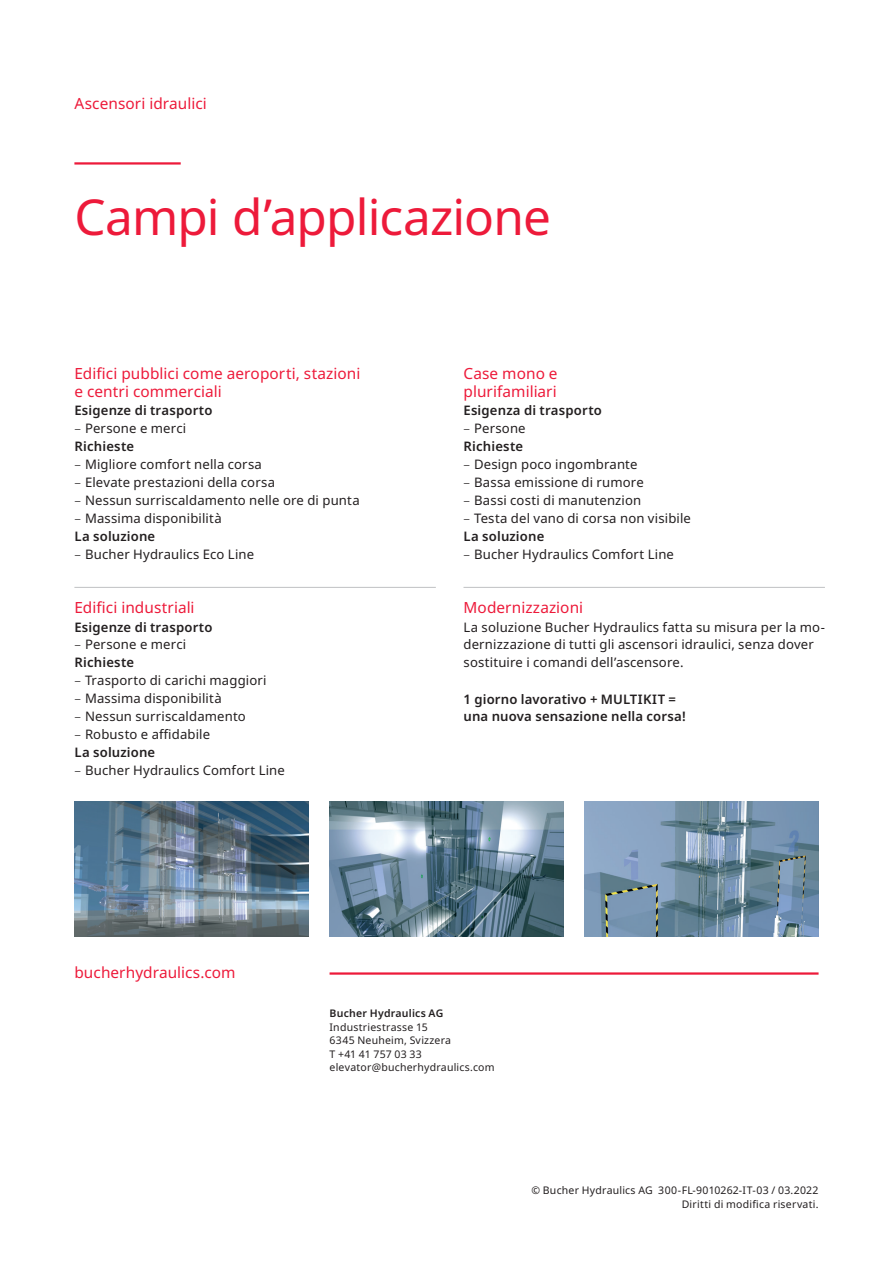
<style>
.page{position:relative;width:893px;height:1263px;background:#fff}
.page>*{position:absolute;margin:0;border:0;box-sizing:border-box;transform-origin:0 0}
.t1{font:49.5px "Noto Sans";letter-spacing:-.02em;color:#ed1a3a}
.t2{font:15.3px/18px "Noto Sans";letter-spacing:.005em;color:#ed1a3a}
.t3{font:13.2px/18px "Noto Sans";letter-spacing:.01em;color:#231f20}
.t4{font:600 13.2px/18px "Noto Sans";letter-spacing:.01em;color:#231f20}
.t5{font:10.5px/13.5px "Noto Sans";letter-spacing:.02em;color:#231f20}
.t6{font:600 10.5px "Noto Sans";letter-spacing:.02em;color:#231f20}
.s1{font-weight:300}
.s2{font-weight:600}
.s3{font-weight:400}
</style>
<div class="page">
<img style="left:585px;top:801px;width:234px;height:136px">
<img style="left:330px;top:801px;width:233px;height:136px">
<img style="left:74px;top:801px;width:234px;height:136px">
<hr style="left:330px;top:972px;width:489px;height:3px;background:#ed1a3a">
<hr style="left:74px;top:162px;width:107px;height:3px;background:#ed1a3a">
<hr style="left:74px;top:587px;width:362px;height:1px;background:#c7c8ca">
<hr style="left:463px;top:587px;width:362px;height:1px;background:#c7c8ca">
<p class="t2" style="left:74px;top:95px;width:134px">Ascensori idraulici</p>
<h1 class="t1" style="left:74px;top:182px;width:478px">Campi d’applicazione</h1>
<p class="t2" style="left:74px;top:365px;width:287px">Edifici pubblici come aeroporti, stazioni e centri commerciali</p>
<p class="t4" style="left:74px;top:402px;width:140px">Esigenze di trasporto</p>
<p class="t3" style="left:74px;top:420px;width:113px"><span class="s1">–</span> Persone e merci<br><span class="s2">Richieste</span></p>
<p class="t3" style="left:74px;top:456px;width:189px"><span class="s1">–</span> Migliore comfort nella corsa</p>
<p class="t3" style="left:74px;top:474px;width:202px"><span class="s1">–</span> Elevate prestazioni della corsa</p>
<p class="t3" style="left:74px;top:492px;width:287px"><span class="s1">–</span> Nessun surriscaldamento nelle ore di punta</p>
<p class="t3" style="left:74px;top:510px;width:149px"><span class="s1">–</span> Massima disponibilità<br><span class="s2">La soluzione</span></p>
<p class="t3" style="left:74px;top:546px;width:181px"><span class="s1">–</span> Bucher Hydraulics Eco Line</p>
<p class="t2" style="left:74px;top:599px;width:122px">Edifici industriali</p>
<p class="t4" style="left:74px;top:618px;width:140px">Esigenze di trasporto</p>
<p class="t3" style="left:74px;top:636px;width:113px"><span class="s1">–</span> Persone e merci<br><span class="s2">Richieste</span></p>
<p class="t3" style="left:74px;top:672px;width:194px"><span class="s1">–</span> Trasporto di carichi maggiori</p>
<p class="t3" style="left:74px;top:690px;width:149px"><span class="s1">–</span> Massima disponibilità</p>
<p class="t3" style="left:74px;top:708px;width:173px"><span class="s1">–</span> Nessun surriscaldamento</p>
<p class="t3" style="left:74px;top:726px;width:137px"><span class="s1">–</span> Robusto e affidabile<br><span class="s2">La soluzione</span></p>
<p class="t3" style="left:74px;top:762px;width:212px"><span class="s1">–</span> Bucher Hydraulics Comfort Line</p>
<p class="t2" style="left:74px;top:963px;width:163px">bucherhydraulics.com</p>
<p class="t2" style="left:463px;top:365px;width:96px">Case mono e plurifamiliari</p>
<p class="t4" style="left:463px;top:402px;width:140px">Esigenza di trasporto</p>
<p class="t4" style="left:463px;top:420px;width:64px"><span class="s1">–</span> <span class="s3">Persone<br></span>Richieste</p>
<p class="t3" style="left:463px;top:456px;width:176px"><span class="s1">–</span> Design poco ingombrante</p>
<p class="t3" style="left:463px;top:474px;width:182px"><span class="s1">–</span> Bassa emissione di rumore</p>
<p class="t3" style="left:463px;top:492px;width:179px"><span class="s1">–</span> Bassi costi di manutenzion</p>
<p class="t3" style="left:463px;top:510px;width:229px"><span class="s1">–</span> Testa del vano di corsa non visibile<br><span class="s2">La soluzione</span></p>
<p class="t3" style="left:463px;top:546px;width:212px"><span class="s1">–</span> Bucher Hydraulics Comfort Line</p>
<p class="t2" style="left:463px;top:599px;width:121px">Modernizzazioni</p>
<p class="t3" style="left:463px;top:618px;width:363px">La soluzione Bucher Hydraulics fatta su misura per la mo&shy;dernizzazione di tutti gli ascensori idraulici, senza dover sostituire i comandi dell’ascensore.</p>
<p class="t4" style="left:463px;top:690px;width:224px">1 giorno lavorativo + MULTIKIT = una nuova sensazione nella corsa!</p>
<p class="t6" style="left:330px;top:1006px;width:115px">Bucher Hydraulics AG</p>
<p class="t5" style="left:330px;top:1020px;width:167px">Industriestrasse 15<br>6345 Neuheim, Svizzera<br>T +41 41 757 03 33 elevator@bucherhydraulics.com</p>
<p class="t5" style="left:531px;top:1184px;width:289px;text-align:right">© Bucher Hydraulics AG 300-FL-9010262-IT-03 / 03.2022<br>Diritti di modifica riservati.</p>
</div>
